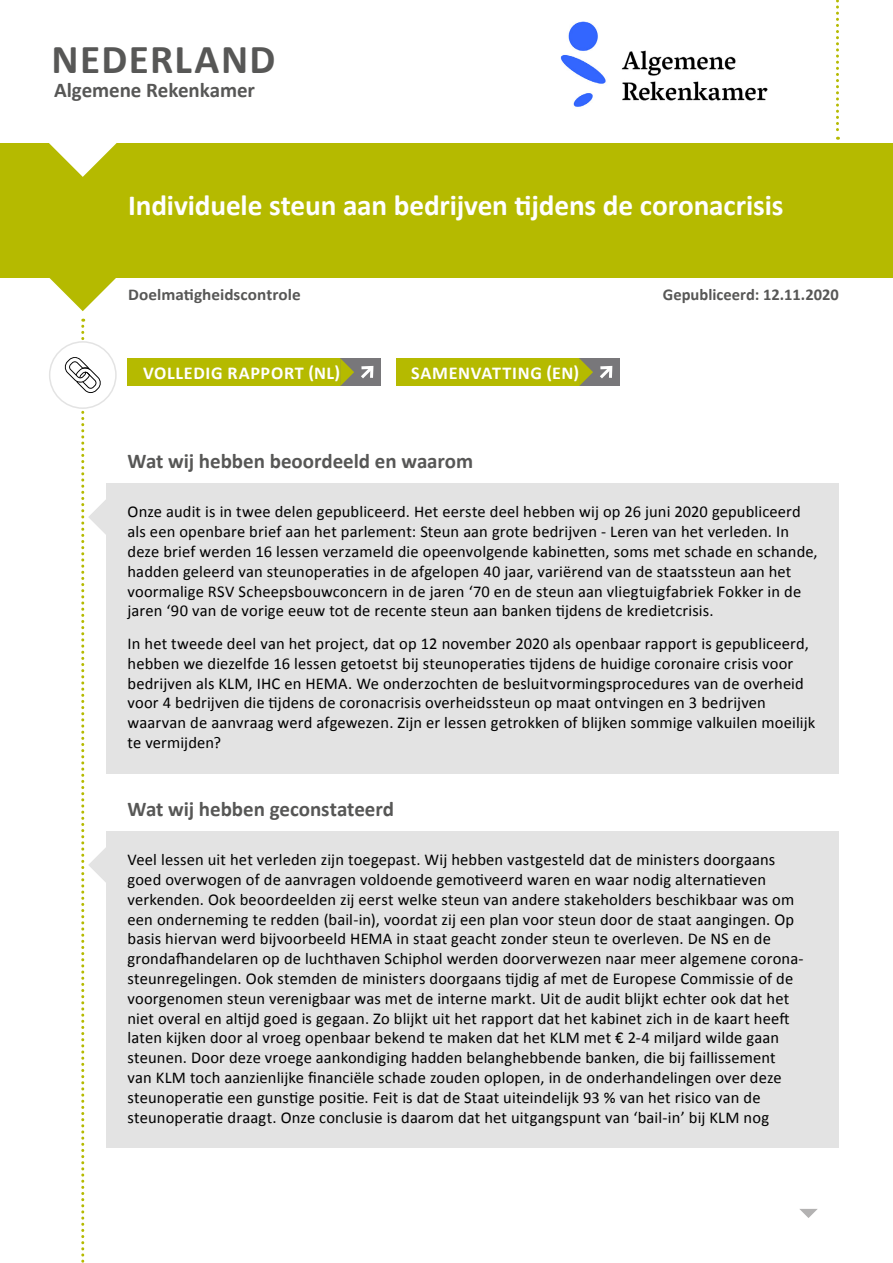
<style>
.page{position:relative;width:893px;height:1263px;background:#fff}
.page>*{position:absolute;margin:0;border:0;box-sizing:border-box;transform-origin:0 0}
.t1{font:700 41.25px "Calibri";letter-spacing:.035em;color:#575756}
.t2{font:700 29.25px "Calibri";letter-spacing:-.005em;color:#fff}
.t3{font:700 21px "Calibri";letter-spacing:-.005em;color:#575756}
.t4{font:700 18.15px "Calibri";letter-spacing:.04em;color:#fff}
.t5{font:16.5px/19.8px "Calibri";letter-spacing:.01em;color:#000}
.t6{font:700 16.5px "Calibri";color:#575756}
.t7{font:700 16.5px "Calibri";color:#575756;scale:1.04 1}
</style>
<div class="page">
<img style="left:560px;top:21px;width:208px;height:86px">
<div style="left:0;top:143px;width:893px;height:134px;background:#b5ba00"></div>
<svg style="left:49px;top:277px;width:68px;height:34px"></svg>
<div style="left:106px;top:484px;width:733px;height:158px;background:#e3e3e3"></div>
<div style="left:106px;top:615px;width:733px;height:158px;background:#e3e3e3"></div>
<div style="left:106px;top:832px;width:733px;height:316px;background:#e3e3e3"></div>
<svg style="left:799px;top:1209px;width:19px;height:9px"></svg>
<svg style="left:49px;top:143px;width:68px;height:34px"></svg>
<div style="left:49px;top:341px;width:68px;height:68px;border:2px solid #e3e3e3;border-radius:50%"></div>
<svg style="left:64px;top:319px;width:43px;height:944px"></svg>
<svg style="left:836px;top:0;width:3px;height:140px"></svg>
<svg style="left:128px;top:358px;width:253px;height:28px;background:#aeb212"></svg>
<svg style="left:396px;top:358px;width:224px;height:28px;background:#adb114"></svg>
<p class="t1" style="left:52px;top:34px;width:225px">NEDERLAND</p>
<p class="t3" style="left:54px;top:77px;width:203px">Algemene Rekenkamer</p>
<h1 class="t2" style="left:128px;top:187px;width:657px">Individuele steun aan bedrijven tijdens de coronacrisis</h1>
<p class="t7" style="left:128px;top:284px;width:167px">Doelmatigheidscontrole</p>
<p class="t6" style="left:663px;top:284px;width:178px">Gepubliceerd: 12.11.2020</p>
<p class="t4" style="left:143px;top:362px;width:199px">VOLLEDIG RAPPORT (NL)</p>
<p class="t4" style="left:411px;top:362px;width:169px">SAMENVATTING (EN)</p>
<h2 class="t3" style="left:128px;top:448px;width:347px">Wat wij hebben beoordeeld en waarom</h2>
<p class="t5" style="left:128px;top:501px;width:692px">Onze audit is in twee delen gepubliceerd. Het eerste deel hebben wij op 26 juni 2020 gepubliceerd als een openbare brief aan het parlement: Steun aan grote bedrijven - Leren van het verleden. In deze brief werden 16 lessen verzameld die opeenvolgende kabinetten, soms met schade en schande, hadden geleerd van steunoperaties in de afgelopen 40 jaar, variërend van de staatssteun aan het voormalige RSV Scheepsbouwconcern in de jaren ‘70 en de steun aan vliegtuigfabriek Fokker in de jaren ‘90 van de vorige eeuw tot de recente steun aan banken tijdens de kredietcrisis.</p>
<p class="t5" style="left:128px;top:633px;width:689px">In het tweede deel van het project, dat op 12 november 2020 als openbaar rapport is gepubliceerd, hebben we diezelfde 16 lessen getoetst bij steunoperaties tijdens de huidige coronaire crisis voor bedrijven als KLM, IHC en HEMA. We onderzochten de besluitvormingsprocedures van de overheid voor 4 bedrijven die tijdens de coronacrisis overheidssteun op maat ontvingen en 3 bedrijven waarvan de aanvraag werd afgewezen. Zijn er lessen getrokken of blijken sommige valkuilen moeilijk te vermijden?</p>
<h2 class="t3" style="left:128px;top:796px;width:268px">Wat wij hebben geconstateerd</h2>
<p class="t5" style="left:128px;top:849px;width:678px">Veel lessen uit het verleden zijn toegepast. Wij hebben vastgesteld dat de ministers doorgaans goed overwogen of de aanvragen voldoende gemotiveerd waren en waar nodig alternatieven verkenden. Ook beoordeelden zij eerst welke steun van andere stakeholders beschikbaar was om een onderneming te redden (bail-in), voordat zij een plan voor steun door de staat aangingen. Op basis hiervan werd bijvoorbeeld HEMA in staat geacht zonder steun te overleven. De NS en de grondafhandelaren op de luchthaven Schiphol werden doorverwezen naar meer algemene corona&shy;steunregelingen. Ook stemden de ministers doorgaans tijdig af met de Europese Commissie of de voorgenomen steun verenigbaar was met de interne markt. Uit de audit blijkt echter ook dat het niet overal en altijd goed is gegaan. Zo blijkt uit het rapport dat het kabinet zich in de kaart heeft laten kijken door al vroeg openbaar bekend te maken dat het KLM met € 2-4 miljard wilde gaan steunen. Door deze vroege aankondiging hadden belanghebbende banken, die bij faillissement van KLM toch aanzienlijke financiële schade zouden oplopen, in de onderhandelingen over deze steunoperatie een gunstige positie. Feit is dat de Staat uiteindelijk 93 % van het risico van de steunoperatie draagt. Onze conclusie is daarom dat het uitgangspunt van ‘bail-in’ bij KLM nog</p>
</div>
